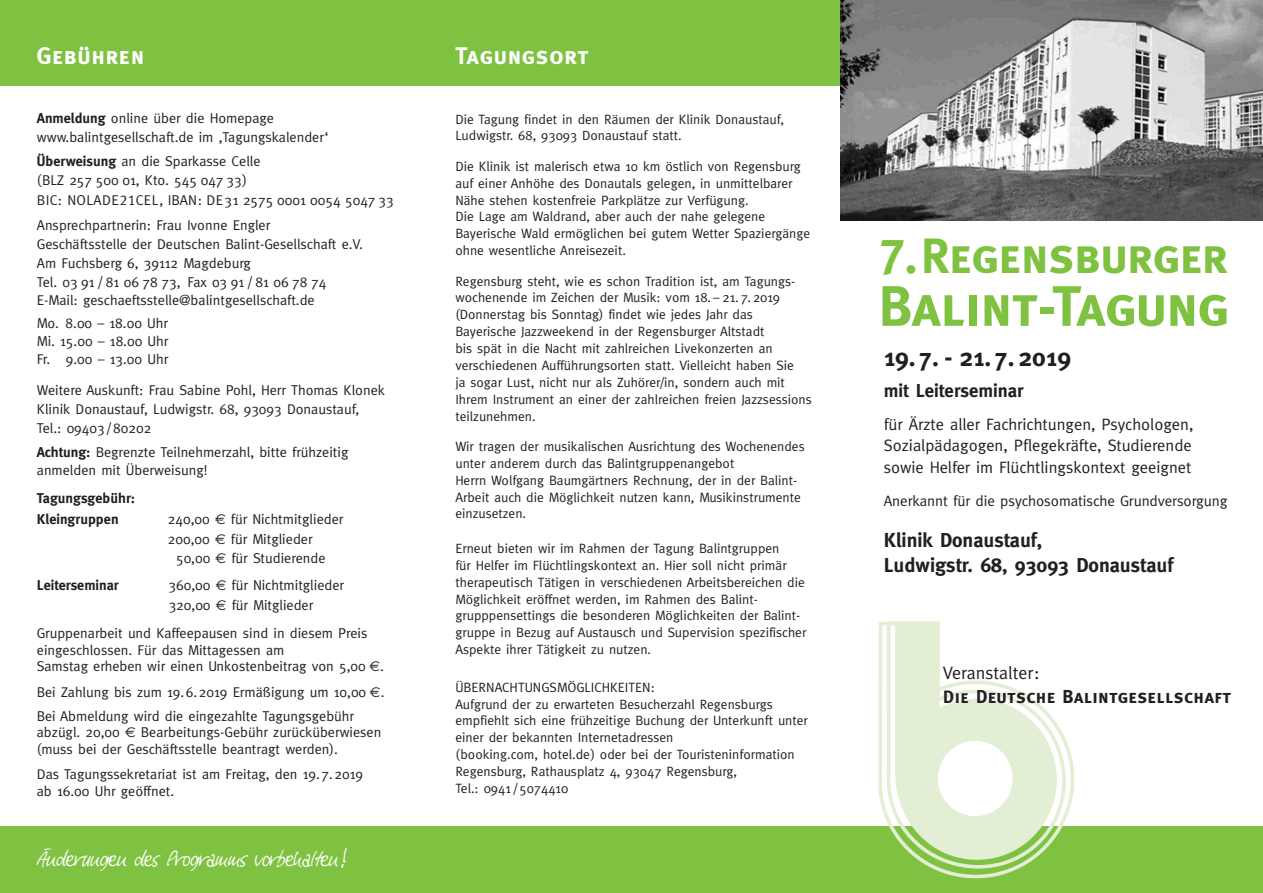
<style>
.page{position:relative;width:1263px;height:893px;background:#fff}
.page>*{position:absolute;margin:0;border:0;box-sizing:border-box;transform-origin:0 0}
.t1{font:57px "Meta Bold Caps";letter-spacing:-.02em;color:#7fc241}
.t2{font:49.5px "Meta Bold Caps";letter-spacing:-.01em;color:#7fc241}
.t3{font:700 25.5px "Meta";color:#231f20}
.t4{font:24px "Meta Bold Caps";letter-spacing:.025em;color:#fff}
.t5{font:21px "GTIBI";color:#fff}
.t6{font:700 20.25px/25.5px "Meta";color:#231f20}
.t7{font:18.75px "Meta Bold Caps";letter-spacing:.01em;color:#231f20}
.t8{font:700 18.75px "Meta";color:#231f20}
.t9{font:18px "Meta";color:#231f20}
.t10{font:16.5px/21.8px "Meta";color:#231f20;text-align:justify}
.t11{font:15px "Meta";letter-spacing:-.005em;color:#231f20}
.t12{font:14.25px/18.8px "Meta";color:#231f20}
.t13{font:700 14.25px/21px "Meta";color:#231f20}
.t14{font:13.5px/16.8px "Meta";color:#231f20}
.s1{font-weight:700}
.s2{font-family:"Meta Caps"}
.s3{font-family:"Euro Sans"}
.s4{font-size:18px}
</style>
<div class="page">
<div style="left:0;top:0;width:843px;height:86px;background:#7fc241"></div>
<div style="left:0;top:826px;width:1263px;height:67px;background:#7fc241"></div>
<img style="left:878px;top:621px;width:197px;height:258px">
<img style="left:840px;top:0;width:423px;height:221px">
<h3 class="t4" style="left:37px;top:42px;width:109px">Gebühren</h3>
<p class="t12" style="left:37px;top:109px;width:293px"><span class="s1">Anmeldung</span> online über die Homepage www.balintgesellschaft.de im ‚Tagungskalender‘</p>
<p class="t12" style="left:37px;top:151px;width:358px;line-height:19.5px"><span class="s1">Überweisung</span> an die Sparkasse Celle<br>(BLZ 257 500 01, Kto. 545 047 33)<br>BIC: NOLADE<span class="s2">21</span>CEL, IBAN: DE31 2575 0001 0054 5047 33</p>
<p class="t12" style="left:37px;top:216px;width:328px">Ansprechpartnerin: Frau Ivonne Engler Geschäftsstelle der Deutschen Balint-Gesellschaft e.V.<br>Am Fuchsberg 6, 39112 Magdeburg<br>Tel. 03 91 / 81 06 78 73, Fax 03 91 / 81 06 78 74<br>E-Mail: geschaeftsstelle@balintgesellschaft.de</p>
<p class="t12" style="left:37px;top:314px;width:133px;line-height:18px;text-align:justify">Mo. 8.00 – 18.00 Uhr Mi. 15.00 – 18.00 Uhr Fr. 9.00 – 13.00 Uhr</p>
<p class="t12" style="left:37px;top:381px;width:350px">Weitere Auskunft: Frau Sabine Pohl, Herr Thomas Klonek<br>Klinik Donaustauf, Ludwigstr. 68, 93093 Donaustauf,<br>Tel.: 09403 / 80202</p>
<p class="t12" style="left:37px;top:443px;width:313px;line-height:18px"><span class="s1">Achtung:</span> Begrenzte Teilnehmerzahl, bitte frühzeitig anmelden mit Überweisung!</p>
<p class="t13" style="left:37px;top:488px;width:100px">Tagungsgebühr:<br>Kleingruppen</p>
<p class="t12" style="left:168px;top:510px;width:177px">240,00 <span class="s3">€</span> für Nichtmitglieder</p>
<p class="t12" style="left:168px;top:530px;width:146px">200,00 <span class="s3">€</span> für Mitglieder</p>
<p class="t12" style="left:176px;top:549px;width:151px">50,00 <span class="s3">€</span> für Studierende</p>
<p class="t13" style="left:37px;top:575px;width:83px">Leiterseminar</p>
<p class="t12" style="left:169px;top:576px;width:177px;line-height:19.5px">360,00 <span class="s3">€</span> für Nichtmitglieder<br>320,00 <span class="s3">€</span> für Mitglieder</p>
<p class="t12" style="left:37px;top:625px;width:349px;line-height:16.5px">Gruppenarbeit und Kaffeepausen sind in diesem Preis eingeschlossen. Für das Mittagessen am<br>Samstag erheben wir einen Unkostenbeitrag von 5,00 <span class="s3">€</span>.</p>
<p class="t12" style="left:37px;top:680px;width:349px;line-height:24px">Bei Zahlung bis zum 19.6.2019 Ermäßigung um 10,00 <span class="s3">€</span>.<br>Bei Abmeldung wird die eingezahlte Tagungsgebühr</p>
<p class="t12" style="left:37px;top:724px;width:346px;line-height:16.5px">abzügl. 20,00 <span class="s3">€</span> Bearbeitungs-Gebühr zurücküberwiesen (muss bei der Geschäftsstelle beantragt werden).</p>
<p class="t12" style="left:37px;top:766px;width:328px;line-height:16.5px">Das Tagungssekretariat ist am Freitag, den 19.7.2019 ab 16.00 Uhr geöffnet.</p>
<h3 class="t5" style="left:37px;top:847px;width:312px">Änderungen des Programms vorbehalten!</h3>
<h3 class="t4" style="left:455px;top:42px;width:135px">Tagungsort</h3>
<p class="t14" style="left:455px;top:110px;width:330px">Die Tagung findet in den Räumen der Klinik Donaustauf,<br>Ludwigstr. 68, 93093 Donaustauf statt.</p>
<p class="t14" style="left:455px;top:158px;width:356px">Die Klinik ist malerisch etwa 10 km östlich von Regensburg auf einer Anhöhe des Donautals gelegen, in unmittelbarer Nähe stehen kostenfreie Parkplätze zur Verfügung.<br>Die Lage am Waldrand, aber auch der nahe gelegene Bayerische Wald ermöglichen bei gutem Wetter Spaziergänge ohne wesentliche Anreisezeit.</p>
<p class="t14" style="left:455px;top:272px;width:358px">Regensburg steht, wie es schon Tradition ist, am Tagungs&shy;wochenende im Zeichen der Musik: vom 18. – 21. 7. 2019 (Donnerstag bis Sonntag) findet wie jedes Jahr das Bayerische Jazzweekend in der Regensburger Altstadt<br>bis spät in die Nacht mit zahlreichen Livekonzerten an verschiedenen Aufführungsorten statt. Vielleicht haben Sie<br>ja sogar Lust, nicht nur als Zuhörer/in, sondern auch mit Ihrem Instrument an einer der zahlreichen freien Jazzsessions teilzunehmen.</p>
<p class="t14" style="left:455px;top:438px;width:351px">Wir tragen der musikalischen Ausrichtung des Wochenendes unter anderem durch das Balintgruppenangebot<br>Herrn Wolfgang Baumgärtners Rechnung, der in der Balint-Arbeit auch die Möglichkeit nutzen kann, Musikinstrumente einzusetzen.</p>
<p class="t14" style="left:455px;top:540px;width:352px">Erneut bieten wir im Rahmen der Tagung Balintgruppen<br>für Helfer im Flüchtlingskontext an. Hier soll nicht primär therapeutisch Tätigen in verschiedenen Arbeitsbereichen die Möglichkeit eröffnet werden, im Rahmen des Balint&shy;grupppensettings die besonderen Möglichkeiten der Balint&shy;gruppe in Bezug auf Austausch und Supervision spezifischer Aspekte ihrer Tätigkeit zu nutzen.</p>
<p class="t14" style="left:455px;top:679px;width:354px">ÜBERNACHTUNGSMÖGLICHKEITEN:<br>Aufgrund der zu erwarteten Besucherzahl Regensburgs empfiehlt sich eine frühzeitige Buchung der Unterkunft unter einer der bekannten Internetadressen<br>(booking.com, hotel.de) oder bei der Touristeninformation Regensburg, Rathausplatz 4, 93047 Regensburg,<br>Tel.: 0941 / 5074410</p>
<h2 class="t2" style="left:879px;top:227px;width:351px">7.Regensburger</h2>
<h1 class="t1" style="left:879px;top:273px;width:352px">Balint-Tagung</h1>
<h3 class="t3" style="left:884px;top:342px;width:189px">19.7. - 21.7. 2019</h3>
<h3 class="t8" style="left:884px;top:380px;width:141px">mit Leiterseminar</h3>
<p class="t10" style="left:884px;top:413px;width:311px">für Ärzte aller Fachrichtungen, Psychologen, Sozialpädagogen, Pflegekräfte, Studierende sowie Helfer im Flüchtlingskontext geeignet</p>
<p class="t11" style="left:884px;top:492px;width:345px">Anerkannt für die psychosomatische Grundversorgung</p>
<h3 class="t6" style="left:884px;top:527px;width:291px">Klinik Donaustauf,<br>Ludwigstr. 68, 93093 Donaustauf</h3>
<h3 class="t9" style="left:943px;top:662px;width:98px">Veranstalter:</h3>
<h3 class="t7" style="left:943px;top:685px;width:289px"><span class="s4">Die</span> Deutsche Balintgesellschaft</h3>
</div>
